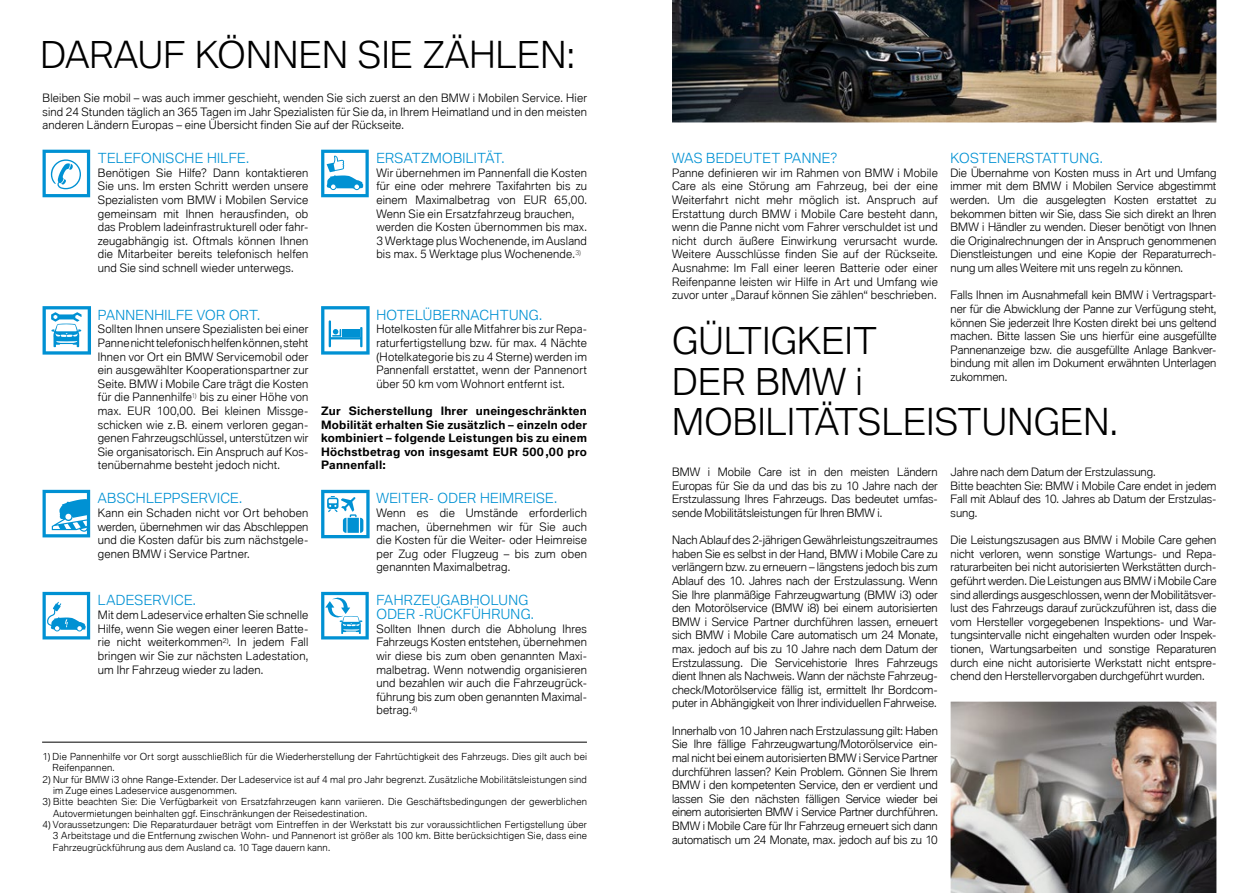
<style>
.page{position:relative;width:1259px;height:893px;background:#fff}
.page>*{position:absolute;margin:0;border:0;box-sizing:border-box;transform-origin:0 0}
.t1{font:300 36px/40.8px "BMW Type Global Pro";letter-spacing:.01em;color:#000}
.t2{font:300 13.5px/13.6px "BMW Type Global Pro";letter-spacing:.025em;color:#0091d3}
.t3{font:300 11.25px/13.6px "BMW Type Global Pro";letter-spacing:.015em;color:#000;text-align:justify}
.t4{font:700 11.25px/13.6px "BMW Type Global Pro";letter-spacing:.02em;color:#000;text-align:justify}
.t5{font:300 11.25px/13.6px "BMW Type Global Pro";letter-spacing:-.005em;color:#000}
.t6{font:300 9.45px/11.4px "BMW Type Global Pro";letter-spacing:.025em;color:#000}
</style>
<div class="page">
<img style="left:672px;top:0;width:544px;height:122px">
<img style="left:950px;top:702px;width:266px;height:191px">
<svg style="left:43px;top:150px;width:47px;height:47px"></svg>
<svg style="left:43px;top:306px;width:48px;height:49px"></svg>
<svg style="left:43px;top:490px;width:47px;height:47px"></svg>
<svg style="left:43px;top:592px;width:47px;height:47px"></svg>
<svg style="left:321px;top:306px;width:48px;height:49px"></svg>
<div style="left:342px;top:329px;width:17px;height:8px;background:#0091d3"></div>
<svg style="left:321px;top:150px;width:48px;height:47px"></svg>
<svg style="left:321px;top:490px;width:48px;height:48px"></svg>
<svg style="left:321px;top:592px;width:48px;height:47px"></svg>
<hr style="left:42px;top:742px;width:545px;height:1px;background:#000">
<h1 class="t1" style="left:40px;top:37px;width:536px">DARAUF KÖNNEN SIE ZÄHLEN:</h1>
<p class="t3" style="left:43px;top:92px;width:546px">Bleiben Sie mobil – was auch immer geschieht, wenden Sie sich zuerst an den BMW i Mobilen Service. Hier sind 24 Stunden täglich an 365 Tagen im Jahr Spezialisten für Sie da, in Ihrem Heimatland und in den meisten anderen Ländern Europas – eine Übersicht finden Sie auf der Rückseite.</p>
<p class="t2" style="left:98px;top:152px;width:153px">TELEFONISCHE HILFE.</p>
<p class="t3" style="left:98px;top:167px;width:212px">Benötigen Sie Hilfe? Dann kontaktieren Sie uns. Im ersten Schritt werden unsere Spezialisten vom BMW i Mobilen Service gemeinsam mit Ihnen herausfinden, ob das Problem ladeinfrastrukturell oder fahr&shy;zeugabhängig ist. Oftmals können Ihnen die Mitarbeiter bereits telefonisch helfen und Sie sind schnell wieder unterwegs.</p>
<p class="t2" style="left:376px;top:152px;width:129px">ERSATZMOBILITÄT.</p>
<p class="t3" style="left:376px;top:167px;width:212px;text-align:left">Wir übernehmen im Pannenfall die Kosten für eine oder mehrere Taxifahrten bis zu einem Maximalbetrag von EUR 65,00.<br>Wenn Sie ein Ersatzfahrzeug brauchen, werden die Kosten übernommen bis max.<br>3 Werktage plus Wochenende, im Ausland bis max. 5 Werktage plus Wochenende.<sup>3)</sup></p>
<p class="t2" style="left:98px;top:309px;width:164px">PANNENHILFE VOR ORT.</p>
<p class="t3" style="left:98px;top:323px;width:212px;text-align:left">Sollten Ihnen unsere Spezialisten bei einer Panne nicht telefonisch helfen können, steht Ihnen vor Ort ein BMW Servicemobil oder ein ausgewählter Kooperationspartner zur Seite. BMW i Mobile Care trägt die Kosten für die Pannenhilfe<sup>1)</sup> bis zu einer Höhe von max. EUR 100,00. Bei kleinen Missge&shy;schicken wie z.B. einem verloren gegan&shy;genen Fahrzeugschlüssel, unterstützen wir Sie organisatorisch. Ein Anspruch auf Kos&shy;tenübernahme besteht jedoch nicht.</p>
<p class="t2" style="left:98px;top:492px;width:146px">ABSCHLEPPSERVICE.</p>
<p class="t3" style="left:98px;top:507px;width:212px">Kann ein Schaden nicht vor Ort behoben werden, übernehmen wir das Abschleppen und die Kosten dafür bis zum nächstgele&shy;genen BMW i Service Partner.</p>
<p class="t2" style="left:98px;top:594px;width:100px">LADESERVICE.</p>
<p class="t3" style="left:98px;top:609px;width:212px">Mit dem Ladeservice erhalten Sie schnelle Hilfe, wenn Sie wegen einer leeren Batte&shy;rie nicht weiterkommen<sup>2)</sup>. In jedem Fall bringen wir Sie zur nächsten Ladestation, um Ihr Fahrzeug wieder zu laden.</p>
<p class="t2" style="left:376px;top:309px;width:167px">HOTELÜBERNACHTUNG.</p>
<p class="t3" style="left:376px;top:323px;width:212px">Hotelkosten für alle Mitfahrer bis zur Repa&shy;raturfertigstellung bzw. für max. 4 Nächte (Hotelkategorie bis zu 4 Sterne) werden im Pannenfall erstattet, wenn der Pannenort über 50 km vom Wohnort entfernt ist.</p>
<p class="t4" style="left:321px;top:404px;width:267px">Zur Sicherstellung Ihrer uneingeschränkten Mobilität erhalten Sie zusätzlich – einzeln oder kombiniert – folgende Leistungen bis zu einem Höchstbetrag von insgesamt EUR 500,00 pro Pannenfall:</p>
<p class="t2" style="left:376px;top:492px;width:182px">WEITER- ODER HEIMREISE.</p>
<p class="t3" style="left:376px;top:507px;width:212px">Wenn es die Umstände erforderlich machen, übernehmen wir für Sie auch die Kosten für die Weiter- oder Heimreise per Zug oder Flugzeug – bis zum oben genannten Maximalbetrag.</p>
<p class="t2" style="left:376px;top:594px;width:159px">FAHRZEUGABHOLUNG<br>ODER -RÜCKFÜHRUNG.</p>
<p class="t3" style="left:376px;top:622px;width:212px">Sollten Ihnen durch die Abholung Ihres Fahrzeugs Kosten entstehen, übernehmen wir diese bis zum oben genannten Maxi&shy;malbetrag. Wenn notwendig organisieren und bezahlen wir auch die Fahrzeugrück&shy;führung bis zum oben genannten Maximal&shy;betrag.<sup>4)</sup></p>
<p class="t6" style="left:53px;top:751px;width:536px;text-indent:-10px">1) Die Pannenhilfe vor Ort sorgt ausschließlich für die Wiederherstellung der Fahrtüchtigkeit des Fahrzeugs. Dies gilt auch bei<br>Reifenpannen.</p>
<p class="t6" style="left:53px;top:774px;width:535px;text-indent:-10px">2) Nur für BMW i3 ohne Range-Extender. Der Ladeservice ist auf 4 mal pro Jahr begrenzt. Zusätzliche Mobilitätsleistungen sind im Zuge eines Ladeservice ausgenommen.</p>
<p class="t6" style="left:53px;top:797px;width:535px;text-indent:-11px">3) Bitte beachten Sie: Die Verfügbarkeit von Ersatzfahrzeugen kann variieren. Die Geschäftsbedingungen der gewerblichen<br>Autovermietungen beinhalten ggf. Einschränkungen der Reisedestination.</p>
<p class="t6" style="left:53px;top:819px;width:535px;text-align:justify;text-indent:-10px">4) Voraussetzungen: Die Reparaturdauer beträgt vom Eintreffen in der Werkstatt bis zur voraussichtlichen Fertigstellung über 3 Arbeitstage und die Entfernung zwischen Wohn- und Pannenort ist größer als 100 km. Bitte berücksichtigen Sie, dass eine Fahrzeugrückführung aus dem Ausland ca. 10 Tage dauern kann.</p>
<p class="t2" style="left:672px;top:152px;width:167px">WAS BEDEUTET PANNE?</p>
<p class="t3" style="left:672px;top:167px;width:267px">Panne definieren wir im Rahmen von BMW i Mobile Care als eine Störung am Fahrzeug, bei der eine Weiterfahrt nicht mehr möglich ist. Anspruch auf Erstattung durch BMW i Mobile Care besteht dann, wenn die Panne nicht vom Fahrer verschuldet ist und nicht durch äußere Einwirkung verursacht wurde.<br>Weitere Ausschlüsse finden Sie auf der Rückseite.<br>Ausnahme: Im Fall einer leeren Batterie oder einer Reifenpanne leisten wir Hilfe in Art und Umfang wie zuvor unter „Darauf können Sie zählen“ beschrieben.</p>
<h1 class="t1" style="left:672px;top:322px;width:447px">GÜLTIGKEIT<br>DER BMW i<br>MOBILITÄTSLEISTUNGEN.</h1>
<p class="t3" style="left:672px;top:466px;width:267px">BMW i Mobile Care ist in den meisten Ländern Europas für Sie da und das bis zu 10 Jahre nach der Erstzulassung Ihres Fahrzeugs. Das bedeutet umfas&shy;sende Mobilitätsleistungen für Ihren BMW i.</p>
<p class="t3" style="left:672px;top:534px;width:267px">Nach Ablauf des 2-jährigen Gewährleistungszeitraumes haben Sie es selbst in der Hand, BMW i Mobile Care zu verlängern bzw. zu erneuern – längstens jedoch bis zum Ablauf des 10. Jahres nach der Erstzulassung. Wenn Sie Ihre planmäßige Fahrzeugwartung (BMW i3) oder den Motorölservice (BMW i8) bei einem autorisierten BMW i Service Partner durchführen lassen, erneuert sich BMW i Mobile Care automatisch um 24 Monate, max. jedoch auf bis zu 10 Jahre nach dem Datum der Erstzulassung. Die Servicehistorie Ihres Fahrzeugs dient Ihnen als Nachweis. Wann der nächste Fahrzeug&shy;check/Motorölservice fällig ist, ermittelt Ihr Bordcom&shy;puter in Abhängigkeit von Ihrer individuellen Fahrweise.</p>
<p class="t3" style="left:672px;top:724px;width:267px">Innerhalb von 10 Jahren nach Erstzulassung gilt: Haben Sie Ihre fällige Fahrzeugwartung/Motorölservice ein&shy;mal nicht bei einem autorisierten BMW i Service Partner durchführen lassen? Kein Problem. Gönnen Sie Ihrem BMW i den kompetenten Service, den er verdient und lassen Sie den nächsten fälligen Service wieder bei einem autorisierten BMW i Service Partner durchführen.<br>BMW i Mobile Care für Ihr Fahrzeug erneuert sich dann automatisch um 24 Monate, max. jedoch auf bis zu 10</p>
<p class="t2" style="left:950px;top:152px;width:154px">KOSTENERSTATTUNG.</p>
<p class="t3" style="left:950px;top:167px;width:267px">Die Übernahme von Kosten muss in Art und Umfang immer mit dem BMW i Mobilen Service abgestimmt werden. Um die ausgelegten Kosten erstattet zu bekommen bitten wir Sie, dass Sie sich direkt an Ihren BMW i Händler zu wenden. Dieser benötigt von Ihnen die Originalrechnungen der in Anspruch genommenen Dienstleistungen und eine Kopie der Reparaturrech&shy;nung um alles Weitere mit uns regeln zu können.</p>
<p class="t3" style="left:950px;top:289px;width:267px">Falls Ihnen im Ausnahmefall kein BMW i Vertragspart&shy;ner für die Abwicklung der Panne zur Verfügung steht, können Sie jederzeit Ihre Kosten direkt bei uns geltend machen. Bitte lassen Sie uns hierfür eine ausgefüllte Pannenanzeige bzw. die ausgefüllte Anlage Bankver&shy;bindung mit allen im Dokument erwähnten Unterlagen zukommen.</p>
<p class="t5" style="left:950px;top:466px;width:267px">Jahre nach dem Datum der Erstzulassung.<br>Bitte beachten Sie: BMW i Mobile Care endet in jedem Fall mit Ablauf des 10. Jahres ab Datum der Erstzulas&shy;sung.</p>
<p class="t3" style="left:950px;top:534px;width:267px">Die Leistungszusagen aus BMW i Mobile Care gehen nicht verloren, wenn sonstige Wartungs- und Repa&shy;raturarbeiten bei nicht autorisierten Werkstätten durch&shy;geführt werden. Die Leistungen aus BMW i Mobile Care sind allerdings ausgeschlossen, wenn der Mobilitätsver&shy;lust des Fahrzeugs darauf zurückzuführen ist, dass die vom Hersteller vorgegebenen Inspektions- und War&shy;tungsintervalle nicht eingehalten wurden oder Inspek&shy;tionen, Wartungsarbeiten und sonstige Reparaturen durch eine nicht autorisierte Werkstatt nicht entspre&shy;chend den Herstellervorgaben durchgeführt wurden.</p>
</div>
